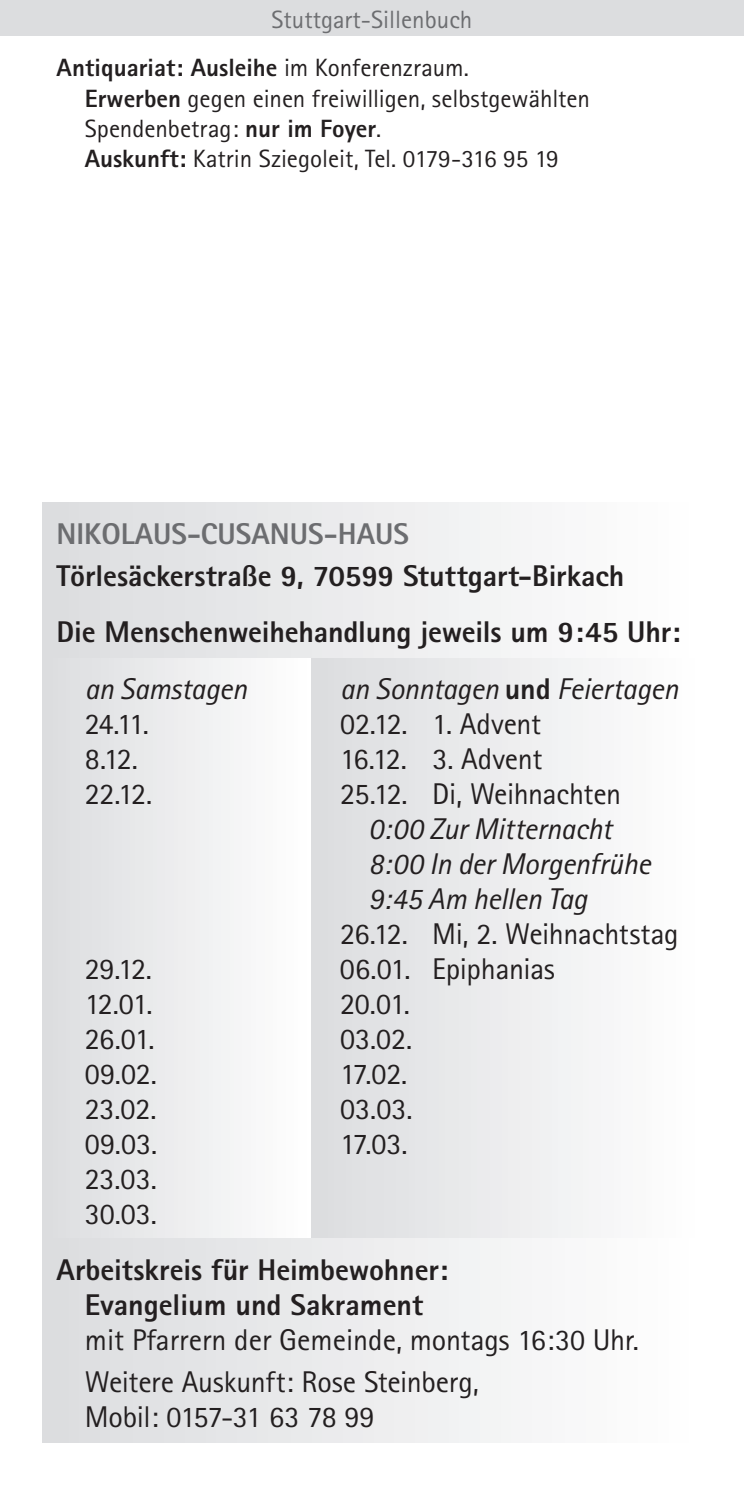
<style>
.page{position:relative;width:744px;height:1489px;background:#fff}
.page>*{position:absolute;margin:0;border:0;box-sizing:border-box;transform-origin:0 0}
.t1{font:30px/35px "Rotis Sans Serif";letter-spacing:-.01em;color:#231f20}
.t2{font:800 30px/56.2px "Rotis Sans Serif";color:#231f20}
.t3{font:italic 30px/35px "Rotis Sans Serif";letter-spacing:-.01em;color:#231f20}
.t4{font:800 30px "Rotis Sans Serif";color:#6c6d70}
.t5{font:25px/30.2px "Rotis Sans Serif";color:#231f20}
.t6{font:25px/48.8px "Rotis Sans Serif";color:#6c6d70;text-align:right}
.s1{font-weight:800;color:#231f20}
.s2{color:#231f20}
.s3{font-weight:800}
.s4{font-weight:800;font-style:normal}
</style>
<div class="page">
<div style="left:0;top:0;width:743px;height:36px;background:#dcdddf"></div>
<div style="left:42px;top:502px;width:659px;height:940px;background:linear-gradient(to right,#dbdcdf,#fff)"></div>
<div style="left:42px;top:658px;width:269px;height:579px;background:linear-gradient(to right,#dbdcdf,#fff)"></div>
<div style="left:311px;top:658px;width:390px;height:579px;background:linear-gradient(to right,#dbdcdf,#fff)"></div>
<p class="t6" style="left:56px;top:-3px;width:417px">Stuttgart-Sillenbuch<br><span class="s1">Antiquariat: Ausleihe</span> <span class="s2">im Konferenzraum.</span></p>
<p class="t5" style="left:85px;top:86px;width:506px"><span class="s3">Erwerben</span> gegen einen freiwilligen, selbstgewählten<br>Spendenbetrag: <span class="s3">nur im Foyer</span>.<br><span class="s3">Auskunft:</span> Katrin Sziegoleit, Tel. 0179-316 95 19</p>
<p class="t4" style="left:56px;top:523px;width:354px">NIKOLAUS-CUSANUS-HAUS</p>
<p class="t2" style="left:56px;top:551px;width:625px">Törlesäckerstraße 9, 70599 Stuttgart-Birkach<br>Die Menschenweihehandlung jeweils um 9:45 Uhr:</p>
<p class="t3" style="left:85px;top:674px;width:164px">an Samstagen</p>
<p class="t3" style="left:340px;top:674px;width:340px">an Sonntagen <span class="s4">und</span> Feiertagen</p>
<p class="t1" style="left:85px;top:709px;width:66px">24.11.</p>
<p class="t1" style="left:340px;top:709px;width:202px">02.12. 1. Advent</p>
<p class="t1" style="left:85px;top:744px;width:55px">8.12.</p>
<p class="t1" style="left:340px;top:744px;width:204px">16.12. 3. Advent</p>
<p class="t1" style="left:85px;top:779px;width:69px">22.12.</p>
<p class="t1" style="left:340px;top:779px;width:283px">25.12. Di, Weihnachten</p>
<p class="t3" style="left:368px;top:814px;width:284px">0:00 Zur Mitternacht<br>8:00 In der Morgenfrühe<br>9:45 Am hellen Tag</p>
<p class="t1" style="left:340px;top:919px;width:340px">26.12. Mi, 2. Weihnachtstag</p>
<p class="t1" style="left:85px;top:954px;width:69px">29.12.</p>
<p class="t1" style="left:340px;top:954px;width:216px">06.01. Epiphanias</p>
<p class="t1" style="left:85px;top:989px;width:69px">12.01.</p>
<p class="t1" style="left:340px;top:989px;width:71px">20.01.</p>
<p class="t1" style="left:85px;top:1024px;width:71px">26.01.</p>
<p class="t1" style="left:340px;top:1024px;width:74px">03.02.</p>
<p class="t1" style="left:85px;top:1059px;width:74px">09.02.</p>
<p class="t1" style="left:340px;top:1059px;width:69px">17.02.</p>
<p class="t1" style="left:85px;top:1094px;width:73px">23.02.</p>
<p class="t1" style="left:340px;top:1094px;width:74px">03.03.</p>
<p class="t1" style="left:85px;top:1129px;width:74px">09.03.</p>
<p class="t1" style="left:340px;top:1129px;width:69px">17.03.</p>
<p class="t1" style="left:85px;top:1164px;width:74px">23.03.<br>30.03.</p>
<p class="t2" style="left:56px;top:1255px;width:393px;line-height:35px;text-align:center">Arbeitskreis für Heimbewohner:<br>Evangelium und Sakrament</p>
<p class="t1" style="left:85px;top:1321px;width:555px;line-height:42px">mit Pfarrern der Gemeinde, montags 16:30 Uhr.<br>Weitere Auskunft: Rose Steinberg,</p>
<p class="t1" style="left:85px;top:1402px;width:291px">Mobil: 0157-31 63 78 99</p>
</div>
